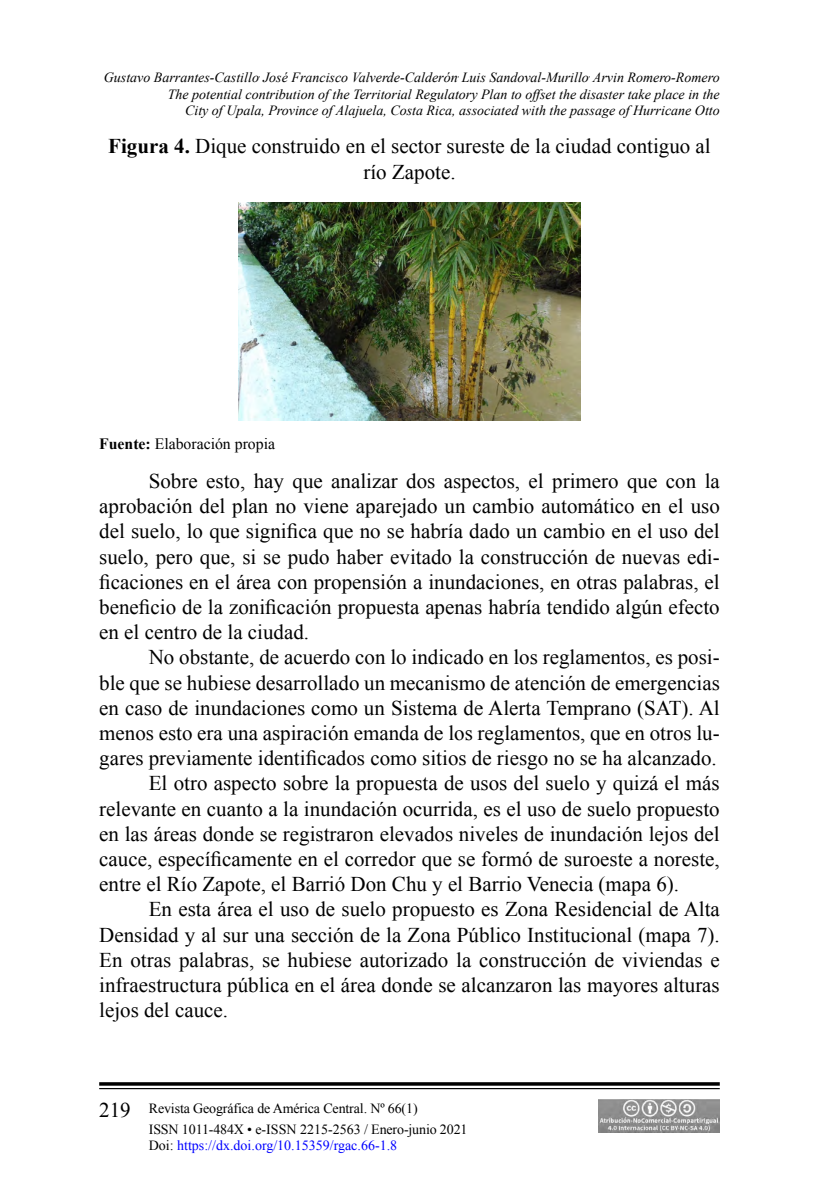
<style>
.page{position:relative;width:819px;height:1197px;background:#fff}
.page>*{position:absolute;margin:0;border:0;box-sizing:border-box;transform-origin:0 0}
.t1{font:21px/25.2px "Times New Roman";color:#000;text-align:center}
.t2{font:15.75px "Times New Roman";color:#000}
.t3{font:italic 14px/16.8px "Times New Roman";color:#000;text-align:right}
.t4{font:14px/21px "Times New Roman";letter-spacing:-.01em;color:#000}
.t5{font:14px "Times New Roman";color:#00f}
.s1{font-weight:700}
.s2{font-size:21px}
.s3{color:#000}
</style>
<div class="page">
<svg style="left:99px;top:1082px;width:621px;height:4px;background:#1f1f1f"></svg>
<hr style="left:99px;top:1088px;width:621px;height:1px;background:#000">
<img style="left:599px;top:1099px;width:121px;height:34px">
<img style="left:239px;top:203px;width:341px;height:217px">
<p class="t3" style="left:104px;top:68px;width:618px">Gustavo Barrantes-Castillo<sup>,</sup> José Francisco Valverde-Calderón<sup>,</sup> Luis Sandoval-Murillo<sup>,</sup> Arvin Romero-Romero<br>The potential contribution of the Territorial Regulatory Plan to offset the disaster take place in the<br>City of Upala, Province of Alajuela, Costa Rica, associated with the passage of Hurricane Otto</p>
<p class="t1" style="left:108px;top:134px;width:604px"><span class="s1">Figura 4.</span> Dique construido en el sector sureste de la ciudad contiguo al río Zapote.</p>
<p class="t2" style="left:99px;top:433px;width:177px"><span class="s1">Fuente:</span> Elaboración propia</p>
<p class="t1" style="left:99px;top:468px;width:622px;text-align:justify;text-indent:50px">Sobre esto, hay que analizar dos aspectos, el primero que con la aprobación del plan no viene aparejado un cambio automático en el uso del suelo, lo que significa que no se habría dado un cambio en el uso del suelo, pero que, si se pudo haber evitado la construcción de nuevas edi&shy;ficaciones en el área con propensión a inundaciones, en otras palabras, el beneficio de la zonificación propuesta apenas habría tendido algún efecto en el centro de la ciudad.</p>
<p class="t1" style="left:149px;top:645px;width:572px">No obstante, de acuerdo con lo indicado en los reglamentos, es posi-</p>
<p class="t1" style="left:99px;top:670px;width:622px">ble que se hubiese desarrollado un mecanismo de atención de emergencias</p>
<p class="t1" style="left:99px;top:695px;width:622px">en caso de inundaciones como un Sistema de Alerta Temprano (SAT). Al</p>
<p class="t1" style="left:99px;top:720px;width:622px">menos esto era una aspiración emanda de los reglamentos, que en otros lu-</p>
<p class="t1" style="left:99px;top:745px;width:619px">gares previamente identificados como sitios de riesgo no se ha alcanzado.</p>
<p class="t1" style="left:149px;top:771px;width:572px">El otro aspecto sobre la propuesta de usos del suelo y quizá el más</p>
<p class="t1" style="left:99px;top:796px;width:622px">relevante en cuanto a la inundación ocurrida, es el uso de suelo propuesto</p>
<p class="t1" style="left:99px;top:821px;width:622px">en las áreas donde se registraron elevados niveles de inundación lejos del</p>
<p class="t1" style="left:99px;top:846px;width:622px">cauce, específicamente en el corredor que se formó de suroeste a noreste,</p>
<p class="t1" style="left:99px;top:871px;width:581px">entre el Río Zapote, el Barrió Don Chu y el Barrio Venecia (mapa 6).</p>
<p class="t1" style="left:149px;top:897px;width:573px">En esta área el uso de suelo propuesto es Zona Residencial de Alta</p>
<p class="t1" style="left:99px;top:922px;width:622px">Densidad y al sur una sección de la Zona Público Institucional (mapa 7).</p>
<p class="t1" style="left:99px;top:947px;width:622px">En otras palabras, se hubiese autorizado la construcción de viviendas e</p>
<p class="t1" style="left:99px;top:972px;width:622px">infraestructura pública en el área donde se alcanzaron las mayores alturas</p>
<p class="t1" style="left:99px;top:997px;width:130px">lejos del cauce.</p>
<p class="t4" style="left:149px;top:1097px;width:320px;text-indent:-50px"><span class="s2">219</span> Revista Geográfica de América Central. Nº 66(1)<br>ISSN 1011-484X • e-ISSN 2215-2563 / Enero-junio 2021</p>
<p class="t5" style="left:149px;top:1136px;width:250px"><span class="s3">Doi:</span> https://dx.doi.org/10.15359/rgac.66-1.8</p>
</div>
